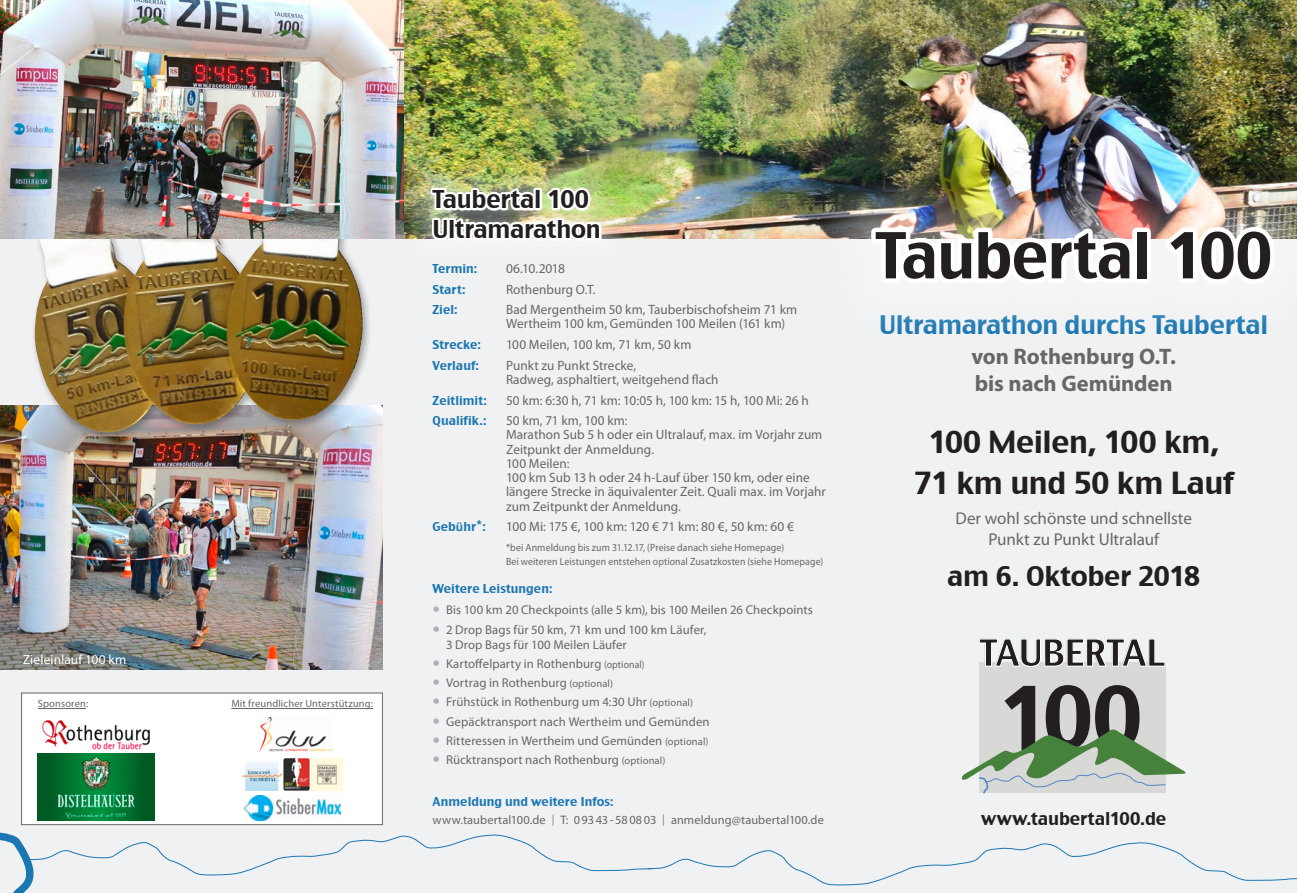
<style>
.page{position:relative;width:1297px;height:893px;background:#f0f1f2}
.page>*{position:absolute;margin:0;border:0;box-sizing:border-box;transform-origin:0 0}
.t1{font:61.65px "Charcoal CY";letter-spacing:-.025em;color:#231f20}
.t2{font:36.15px "Charcoal CY";letter-spacing:-.03em;color:#231f20}
.t3{font:29.85px/40.7px "Charcoal CY";letter-spacing:-.01em;color:#231f20;text-align:center}
.t4{font:26.7px "Charcoal CY";letter-spacing:-.015em;color:#231f20}
.t5{font:25.05px "Charcoal CY";letter-spacing:-.015em;color:#1a77b2}
.t6{font:24px/30px "Charcoal CY";letter-spacing:-.015em;color:#231f20}
.t7{font:700 22.5px/27px "Myriad Pro";color:#67676a}
.t8{font:17.25px "Charcoal CY";letter-spacing:-.005em;color:#231f20}
.t9{font:17.1px/20.9px "Myriad Pro";letter-spacing:-.01em;color:#67676a;text-align:center}
.t10{font:13.5px/14.2px "Myriad Pro";letter-spacing:.005em;color:#67676a}
.t11{font:13.5px "Myriad Pro";letter-spacing:.005em;color:#fff}
.t12{font:12.75px/15px "Myriad Pro";letter-spacing:.01em;color:#67676a}
.t13{font:12.3px "Myriad Pro";letter-spacing:.01em;color:#67676a}
.t14{font:12px "Charcoal CY";letter-spacing:.005em;color:#1a77b2}
.t15{font:10.5px/13.5px "Myriad Pro";letter-spacing:.015em;color:#67676a;scale:.94 1}
.t16{font:10.5px "Myriad Pro";letter-spacing:.015em;color:#67676a}
.s1{color:#007fc5}
.s2{font-family:"Arial";font-weight:700}
.s3{font-family:"Charcoal CY";color:#afb0b4}
.s4{font-size:10.5px}
.s5{font-family:"Rotis Sans Serif Std";font-weight:300}
</style>
<div class="page">
<img style="left:0;top:406px;width:383px;height:263px">
<div style="left:30px;top:207px;width:342px;height:235px;background:#231f20;opacity:.4"></div>
<img style="left:34px;top:238px;width:329px;height:194px">
<img style="left:0;top:0;width:1297px;height:238px">
<div style="left:820px;top:176px;width:477px;height:158px;background:#fff;opacity:.75"></div>
<svg style="left:867px;top:217px;width:271px;height:115px"></svg>
<div style="left:1132px;top:228px;width:19px;height:55px;border:9px solid #fff"></div>
<svg style="left:1158px;top:223px;width:121px;height:65px"></svg>
<svg style="left:0;top:832px;width:1297px;height:61px"></svg>
<div style="left:405px;top:162px;width:222px;height:104px;background:#fff;opacity:.75"></div>
<img style="left:428px;top:182px;width:176px;height:84px">
<div style="left:979px;top:662px;width:186px;height:131px;background:#d8d8d7"></div>
<svg style="left:979px;top:639px;width:187px;height:28px"></svg>
<svg style="left:962px;top:685px;width:224px;height:109px"></svg>
<div style="left:21px;top:693px;width:362px;height:132px;background:#fff;border:1px solid #67676a"></div>
<img style="left:42px;top:720px;width:108px;height:30px">
<img style="left:312px;top:758px;width:30px;height:32px">
<img style="left:38px;top:753px;width:117px;height:68px">
<img style="left:241px;top:762px;width:41px;height:28px">
<img style="left:283px;top:758px;width:27px;height:32px">
<img style="left:244px;top:795px;width:96px;height:26px">
<hr style="left:38px;top:708px;width:48px;height:1px;background:#67676a">
<hr style="left:231px;top:708px;width:142px;height:1px;background:#67676a">
<img style="left:259px;top:717px;width:74px;height:35px">
<p class="t11" style="left:23px;top:651px;width:105px">Zieleinlauf 100 km</p>
<p class="t16" style="left:38px;top:697px;width:52px">Sponsoren:</p>
<p class="t16" style="left:231px;top:697px;width:143px">Mit freundlicher Unterstützung:</p>
<h3 class="t6" style="left:433px;top:184px;width:170px">Taubertal 100<br>Ultramarathon</h3>
<p class="t14" style="left:433px;top:261px;width:46px">Termin:</p>
<p class="t10" style="left:506px;top:261px;width:61px">06.10.2018</p>
<p class="t14" style="left:433px;top:281px;width:35px">Start:</p>
<p class="t10" style="left:506px;top:282px;width:91px">Rothenburg O.T.</p>
<p class="t14" style="left:433px;top:302px;width:27px">Ziel:</p>
<p class="t10" style="left:506px;top:302px;width:293px">Bad Mergentheim 50 km, Tauberbischofsheim 71 km<br>Wertheim 100 km, Gemünden 100 Meilen (161 km)</p>
<p class="t14" style="left:433px;top:337px;width:50px">Strecke:</p>
<p class="t10" style="left:506px;top:337px;width:187px">100 Meilen, 100 km, 71 km, 50 km</p>
<p class="t14" style="left:433px;top:358px;width:48px">Verlauf:</p>
<p class="t10" style="left:506px;top:358px;width:214px">Punkt zu Punkt Strecke,<br>Radweg, asphaltiert, weitgehend flach</p>
<p class="t14" style="left:433px;top:393px;width:56px">Zeitlimit:</p>
<p class="t10" style="left:506px;top:393px;width:304px">50 km: 6:30 h, 71 km: 10:05 h, 100 km: 15 h, 100 Mi: 26 h</p>
<p class="t14" style="left:433px;top:413px;width:55px">Qualifik.<span class="s1">:</span></p>
<p class="t10" style="left:506px;top:413px;width:321px">50 km, 71 km, 100 km:<br>Marathon Sub 5 h oder ein Ultralauf, max. im Vorjahr zum Zeitpunkt der Anmeldung.<br>100 Meilen:<br>100 km Sub 13 h oder 24 h-Lauf über 150 km, oder eine längere Strecke in äquivalenter Zeit. Quali max. im Vorjahr zum Zeitpunkt der Anmeldung.</p>
<p class="t14" style="left:433px;top:519px;width:55px">Geb<span class="s2">ü</span>hr<sup>*</sup>:</p>
<p class="t10" style="left:506px;top:519px;width:289px">100 Mi: 175 €, 100 km: 120 € 71 km: 80 €, 50 km: 60 €</p>
<p class="t15" style="left:506px;top:541px;width:339px">*bei Anmeldung bis zum 31.12.17, (Preise danach siehe Homepage)<br>Bei weiteren Leistungen entstehen optional Zusatzkosten (siehe Homepage)</p>
<p class="t14" style="left:433px;top:581px;width:121px">Weitere Leistungen:</p>
<p class="t12" style="left:433px;top:602px;width:382px"><span class="s3">•</span> Bis 100 km 20 Checkpoints (alle 5 km), bis 100 Meilen 26 Checkpoints</p>
<p class="t12" style="left:446px;top:622px;width:262px;text-indent:-14px"><span class="s3">•</span> 2 Drop Bags für 50 km, 71 km und 100 km Läufer,<br>3 Drop Bags für 100 Meilen Läufer</p>
<p class="t12" style="left:433px;top:656px;width:214px"><span class="s3">•</span> Kartoffelparty in Rothenburg <span class="s4">(optional)</span></p>
<p class="t12" style="left:433px;top:675px;width:182px"><span class="s3">•</span> Vortrag in Rothenburg <span class="s4">(optional)</span></p>
<p class="t12" style="left:433px;top:694px;width:262px"><span class="s3">•</span> Frühstück in Rothenburg um 4:30 Uhr <span class="s4">(optional)</span></p>
<p class="t12" style="left:433px;top:714px;width:279px"><span class="s3">•</span> Gepäcktransport nach Wertheim und Gemünden</p>
<p class="t12" style="left:433px;top:733px;width:278px"><span class="s3">•</span> Ritteressen in Wertheim und Gemünden <span class="s4">(optional)</span></p>
<p class="t12" style="left:433px;top:752px;width:234px"><span class="s3">•</span> Rücktransport nach Rothenburg <span class="s4">(optional)</span></p>
<p class="t14" style="left:433px;top:794px;width:183px">Anmeldung und weitere Infos:</p>
<p class="t13" style="left:433px;top:812px;width:393px">www.taubertal100.de <span class="s5">|</span> T: 09343-580803 <span class="s5">|</span> anmeldung@taubertal100.de</p>
<h1 class="t1" style="left:875px;top:217px;width:398px">Taubertal 100</h1>
<h3 class="t5" style="left:879px;top:309px;width:390px">Ultramarathon durchs Taubertal</h3>
<h3 class="t7" style="left:971px;top:342px;width:206px">von Rothenburg O.T. bis nach Gemünden</h3>
<h3 class="t3" style="left:914px;top:421px;width:320px">100 Meilen, 100 km,<br>71 km und 50 km Lauf</h3>
<p class="t9" style="left:955px;top:507px;width:238px">Der wohl schönste und schnellste<br>Punkt zu Punkt Ultralauf</p>
<h3 class="t4" style="left:947px;top:559px;width:254px">am 6. Oktober 2018</h3>
<h2 class="t2" style="left:979px;top:630px;width:187px">TAUBERTAL</h2>
<p class="t8" style="left:981px;top:808px;width:187px">www.taubertal100.de</p>
</div>
